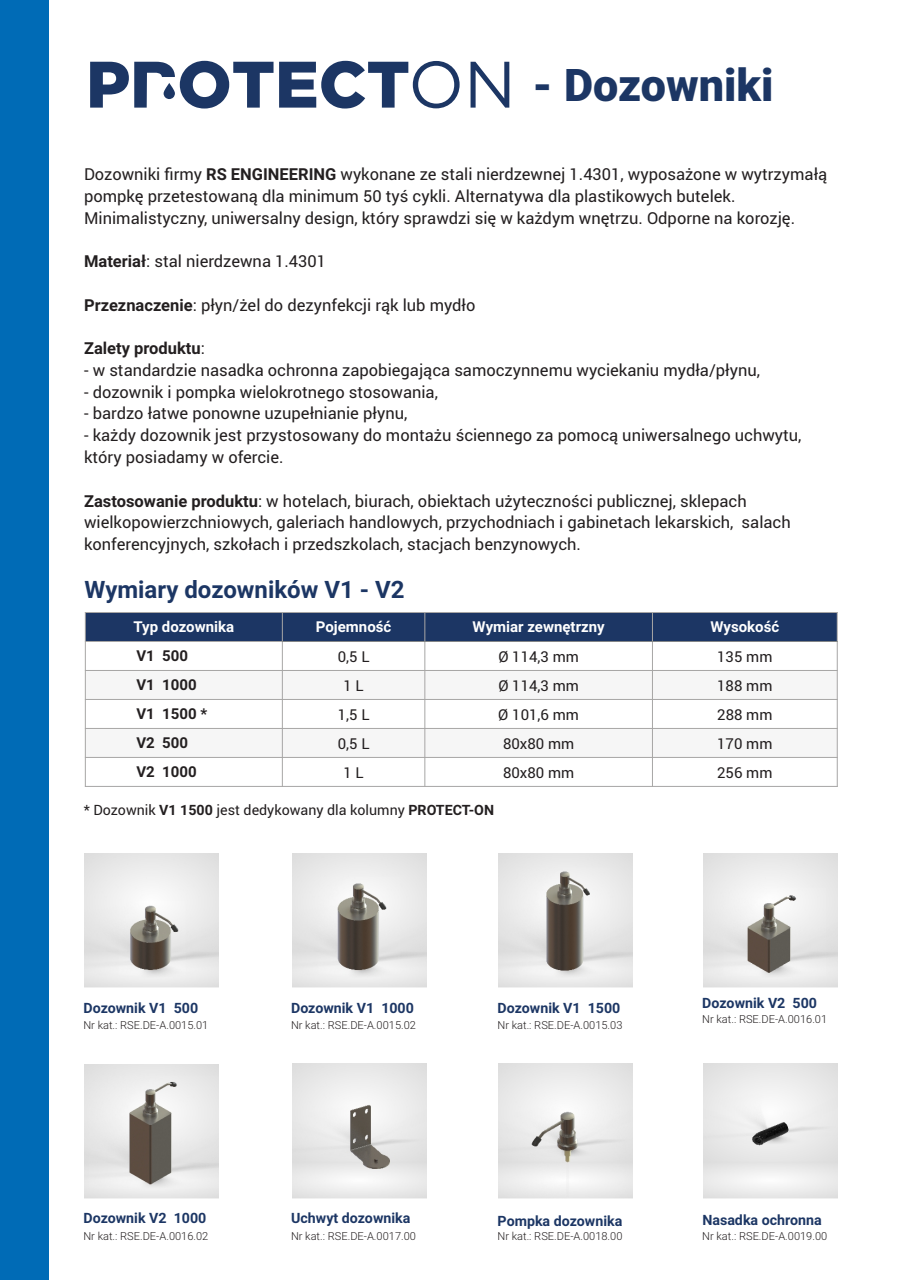
<style>
.page{position:relative;width:910px;height:1280px;background:#fff}
.page>*{position:absolute;margin:0;border:0;box-sizing:border-box;transform-origin:0 0}
.t1{font:900 45px "Roboto";color:#1c3664}
.t2{font:700 24px "Roboto";color:#1c3664}
.t3{font:16.5px/21.8px "Roboto";color:#231f20}
.t4{font:700 16.5px "Roboto";color:#231f20}
.t5{font:15px "Roboto";color:#231f20}
.t6{font:700 15px "Roboto";color:#fff}
.t7{font:700 15px "Roboto";color:#231f20}
.t8{font:700 14.25px "Roboto";color:#1c3664}
.t9{font:14.25px "Roboto";color:#231f20}
.t10{font:300 11.1px "Roboto";color:#231f20}
.s1{font-weight:700}
.s2{font-weight:400}
</style>
<div class="page">
<div style="left:0;top:0;width:49px;height:1280px;background:#006bb6"></div>
<svg style="left:471px;top:62px;width:38px;height:46px"></svg>
<svg style="left:90px;top:61px;width:370px;height:48px"></svg>
<div style="left:85px;top:612px;width:197px;height:29px;background:#1c3664"></div>
<div style="left:282px;top:612px;width:143px;height:29px;background:#1c3664"></div>
<div style="left:425px;top:612px;width:227px;height:29px;background:#1c3664"></div>
<div style="left:652px;top:612px;width:185px;height:29px;background:#1c3664"></div>
<div style="left:85px;top:670px;width:197px;height:29px;background:#f6f6f6"></div>
<div style="left:282px;top:670px;width:143px;height:29px;background:#f6f6f6"></div>
<div style="left:425px;top:670px;width:227px;height:29px;background:#f6f6f6"></div>
<div style="left:652px;top:670px;width:185px;height:29px;background:#f6f6f6"></div>
<div style="left:85px;top:728px;width:197px;height:29px;background:#f6f6f6"></div>
<div style="left:282px;top:728px;width:143px;height:29px;background:#f6f6f6"></div>
<div style="left:425px;top:728px;width:227px;height:29px;background:#f6f6f6"></div>
<div style="left:652px;top:728px;width:185px;height:29px;background:#f6f6f6"></div>
<hr style="left:85px;top:612px;width:1px;height:175px;background:#a7a6a5">
<hr style="left:282px;top:612px;width:1px;height:175px;background:#a7a6a5">
<hr style="left:424px;top:612px;width:1px;height:175px;background:#a7a6a5">
<hr style="left:652px;top:612px;width:1px;height:175px;background:#a7a6a5">
<hr style="left:837px;top:612px;width:1px;height:175px;background:#a7a6a5">
<hr style="left:85px;top:786px;width:753px;height:1px;background:#a7a6a5">
<hr style="left:85px;top:757px;width:753px;height:1px;background:#a7a6a5">
<hr style="left:85px;top:728px;width:753px;height:1px;background:#a7a6a5">
<hr style="left:85px;top:699px;width:753px;height:1px;background:#a7a6a5">
<hr style="left:85px;top:670px;width:753px;height:1px;background:#a7a6a5">
<hr style="left:85px;top:641px;width:198px;height:1px;background:#a7a6a5">
<hr style="left:282px;top:641px;width:556px;height:1px;background:#848788">
<hr style="left:85px;top:612px;width:753px;height:1px;background:#a7a6a5">
<img style="left:703px;top:853px;width:135px;height:135px">
<img style="left:84px;top:853px;width:135px;height:135px">
<img style="left:84px;top:1064px;width:135px;height:135px">
<img style="left:292px;top:853px;width:134px;height:135px">
<img style="left:292px;top:1064px;width:134px;height:134px">
<img style="left:498px;top:853px;width:135px;height:135px">
<img style="left:498px;top:1064px;width:135px;height:134px">
<img style="left:703px;top:1064px;width:135px;height:134px">
<h1 class="t1" style="left:533px;top:68px;width:242px">- Dozowniki</h1>
<p class="t3" style="left:84px;top:163px;width:745px">Dozowniki firmy <span class="s1">RS ENGINEERING</span> wykonane ze stali nierdzewnej 1.4301, wyposażone w wytrzymałą pompkę przetestowaną dla minimum 50 tyś cykli. Alternatywa dla plastikowych butelek.<br>Minimalistyczny, uniwersalny design, który sprawdzi się w każdym wnętrzu. Odporne na korozję.</p>
<p class="t3" style="left:84px;top:250px;width:243px"><span class="s1">Materiał</span>: stal nierdzewna 1.4301</p>
<p class="t3" style="left:84px;top:293px;width:393px"><span class="s1">Przeznaczenie</span>: płyn/żel do dezynfekcji rąk lub mydło</p>
<p class="t4" style="left:84px;top:342px;width:122px">Zalety produktu<span class="s2">:</span></p>
<p class="t3" style="left:84px;top:359px;width:677px">- w standardzie nasadka ochronna zapobiegająca samoczynnemu wyciekaniu mydła/płynu,</p>
<p class="t3" style="left:84px;top:380px;width:355px">- dozownik i pompka wielokrotnego stosowania,</p>
<p class="t3" style="left:84px;top:402px;width:325px">- bardzo łatwe ponowne uzupełnianie płynu,</p>
<p class="t3" style="left:84px;top:424px;width:719px">- każdy dozownik jest przystosowany do montażu ściennego za pomocą uniwersalnego uchwytu, który posiadamy w ofercie.</p>
<p class="t3" style="left:84px;top:489px;width:708px"><span class="s1">Zastosowanie produktu</span>: w hotelach, biurach, obiektach użyteczności publicznej, sklepach wielkopowierzchniowych, galeriach handlowych, przychodniach i gabinetach lekarskich, salach konferencyjnych, szkołach i przedszkolach, stacjach benzynowych.</p>
<h2 class="t2" style="left:84px;top:580px;width:322px">Wymiary dozowników V1 - V2</h2>
<p class="t6" style="left:134px;top:621px;width:102px">Typ dozownika</p>
<p class="t6" style="left:316px;top:621px;width:77px">Pojemność</p>
<p class="t6" style="left:473px;top:621px;width:134px">Wymiar zewnętrzny</p>
<p class="t6" style="left:710px;top:621px;width:70px">Wysokość</p>
<p class="t7" style="left:136px;top:650px;width:53px">V1 500</p>
<p class="t5" style="left:338px;top:646px;width:33px">0,5 L</p>
<p class="t5" style="left:498px;top:646px;width:82px">Ø 114,3 mm</p>
<p class="t5" style="left:717px;top:646px;width:57px">135 mm</p>
<p class="t7" style="left:136px;top:679px;width:62px">V1 1000</p>
<p class="t5" style="left:343px;top:675px;width:22px">1 L</p>
<p class="t5" style="left:498px;top:675px;width:82px">Ø 114,3 mm</p>
<p class="t5" style="left:717px;top:675px;width:57px">188 mm</p>
<p class="t7" style="left:136px;top:708px;width:72px">V1 1500 *</p>
<p class="t5" style="left:338px;top:704px;width:33px">1,5 L</p>
<p class="t5" style="left:498px;top:704px;width:82px">Ø 101,6 mm</p>
<p class="t5" style="left:717px;top:704px;width:57px">288 mm</p>
<p class="t7" style="left:136px;top:737px;width:53px">V2 500</p>
<p class="t5" style="left:338px;top:733px;width:33px">0,5 L</p>
<p class="t5" style="left:503px;top:733px;width:73px">80x80 mm</p>
<p class="t5" style="left:717px;top:733px;width:57px">170 mm</p>
<p class="t7" style="left:136px;top:766px;width:62px">V2 1000</p>
<p class="t5" style="left:343px;top:762px;width:22px">1 L</p>
<p class="t5" style="left:503px;top:762px;width:73px">80x80 mm</p>
<p class="t5" style="left:717px;top:762px;width:57px">256 mm</p>
<p class="t9" style="left:84px;top:800px;width:412px">* Dozownik <span class="s1">V1 1500</span> jest dedykowany dla kolumny <span class="s1">PROTECT-ON</span></p>
<p class="t8" style="left:83px;top:1002px;width:116px">Dozownik V1 500</p>
<p class="t10" style="left:83px;top:1020px;width:127px">Nr kat.: RSE.DE-A.0015.01</p>
<p class="t8" style="left:291px;top:1003px;width:124px">Dozownik V1 1000</p>
<p class="t10" style="left:291px;top:1020px;width:127px">Nr kat.: RSE.DE-A.0015.02</p>
<p class="t8" style="left:498px;top:1003px;width:124px">Dozownik V1 1500</p>
<p class="t10" style="left:497px;top:1020px;width:127px">Nr kat.: RSE.DE-A.0015.03</p>
<p class="t8" style="left:702px;top:997px;width:116px">Dozownik V2 500</p>
<p class="t10" style="left:702px;top:1015px;width:127px">Nr kat.: RSE.DE-A.0016.01</p>
<p class="t8" style="left:83px;top:1212px;width:124px">Dozownik V2 1000</p>
<p class="t10" style="left:83px;top:1231px;width:127px">Nr kat.: RSE.DE-A.0016.02</p>
<p class="t8" style="left:291px;top:1212px;width:121px">Uchwyt dozownika</p>
<p class="t10" style="left:291px;top:1231px;width:127px">Nr kat.: RSE.DE-A.0017.00</p>
<p class="t8" style="left:498px;top:1215px;width:126px">Pompka dozownika</p>
<p class="t8" style="left:702px;top:1214px;width:121px">Nasadka ochronna</p>
<p class="t10" style="left:497px;top:1231px;width:127px">Nr kat.: RSE.DE-A.0018.00</p>
<p class="t10" style="left:702px;top:1231px;width:127px">Nr kat.: RSE.DE-A.0019.00</p>
</div>
